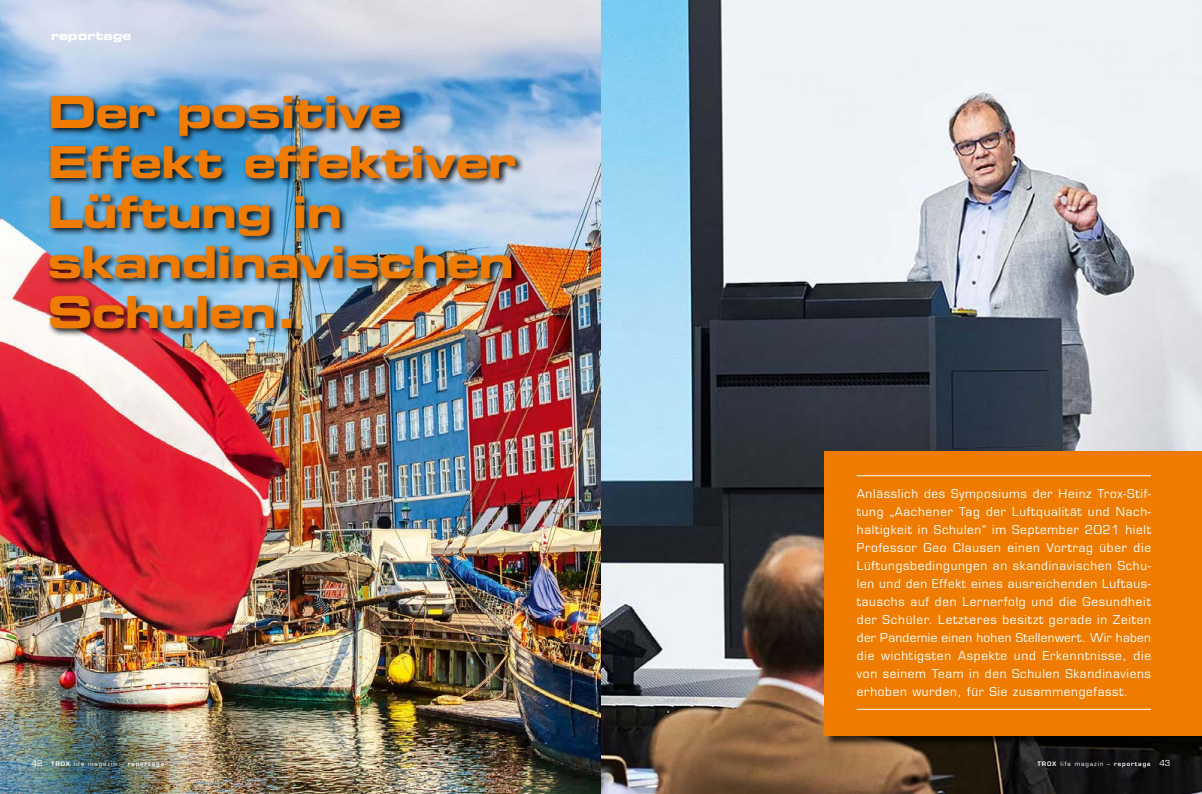
<style>
.page{position:relative;width:1202px;height:794px;background:#fff}
.page>*{position:absolute;margin:0;border:0;box-sizing:border-box;transform-origin:0 0}
.t1{font:44px/50px "Eurostile LT Std Bold Ex 2";letter-spacing:-.02em;color:#ef7c00}
.t2{font:12px/18px "Eurostile LT Std";letter-spacing:.06em;color:#fff;text-align:justify}
.t3{font:12px "Eurostile LT Std Bold Ex 2";color:#fff}
.t4{font:600 6px "Eurostile LT Std";letter-spacing:.15em;color:#fff}
.s1{font-weight:400;font-size:8px}
.s2{font-weight:400}
</style>
<div class="page">
<img style="left:0;top:0;width:601px;height:794px">
<img style="left:0;top:682px;width:247px;height:112px">
<img style="left:601px;top:0;width:601px;height:794px">
<div style="left:824px;top:451px;width:378px;height:297px;background:#000;opacity:.75"></div>
<div style="left:824px;top:451px;width:378px;height:285px;background:#ef7c00"></div>
<hr style="left:857px;top:709px;width:294px;height:1px;background:#fff">
<hr style="left:857px;top:475px;width:294px;height:1px;background:#fff">
<div style="left:47px;top:93px;width:477px;height:244px;background:#000;opacity:.9"></div>
<p class="t3" style="left:51px;top:27px;width:82px">reportage</p>
<h1 class="t1" style="left:47px;top:86px;width:471px">Der positive<br>Effekt effektiver<br>Lüftung in skandinavischen<br>Schulen.</h1>
<p class="t2" style="left:857px;top:484px;width:296px">Anlässlich des Symposiums der Heinz Trox-Stif&shy;tung „Aachener Tag der Luftqualität und Nach&shy;haltigkeit in Schulen“ im September 2021 hielt Professor Geo Clausen einen Vortrag über die Lüftungsbedingungen an skandinavischen Schu&shy;len und den Effekt eines ausreichenden Luftaus&shy;tauschs auf den Lernerfolg und die Gesundheit der Schüler. Letzteres besitzt gerade in Zeiten der Pandemie einen hohen Stellenwert. Wir haben die wichtigsten Aspekte und Erkenntnisse, die von seinem Team in den Schulen Skandinaviens erhoben wurden, für Sie zusammengefasst.</p>
<p class="t4" style="left:31px;top:760px;width:134px"><span class="s1">42</span> TROX <span class="s2">life magazin –</span> reportage</p>
<p class="t4" style="left:1037px;top:760px;width:135px">TROX <span class="s2">life magazin –</span> reportage <span class="s1">43</span></p>
</div>
